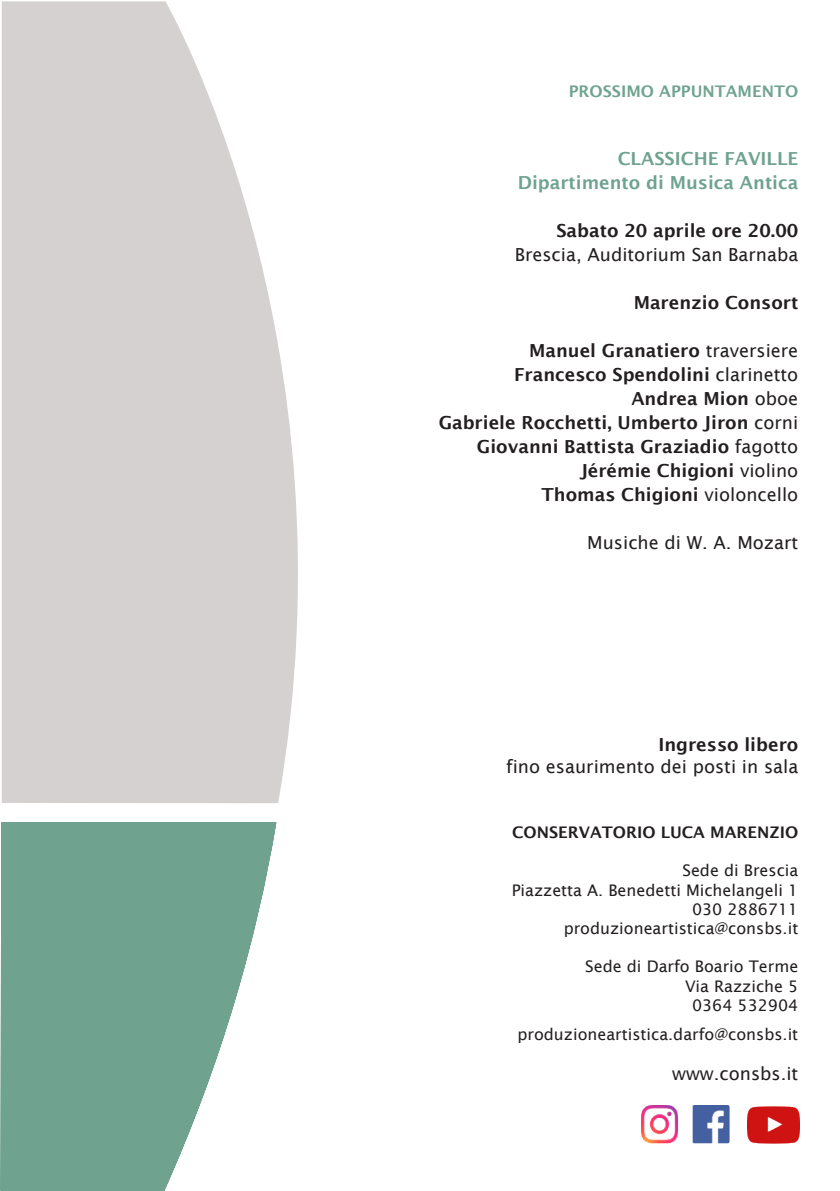
<style>
.page{position:relative;width:840px;height:1191px;background:#fff}
.page>*{position:absolute;margin:0;border:0;box-sizing:border-box;transform-origin:0 0}
.t1{font:600 18px "Lucida Sans";color:#231f20}
.t2{font:18px "Lucida Sans";color:#231f20}
.t3{font:600 18px "Lucida Sans";color:#6fa390}
.t4{font:16px "Lucida Sans";color:#231f20}
.t5{font:600 16px "Lucida Sans";color:#231f20}
.t6{font:600 16px "Lucida Sans";color:#6fa390}
.s1{font-weight:400}
</style>
<div class="page">
<svg style="left:0;top:822px;width:276px;height:368px;fill:#6fa390"></svg>
<svg style="left:2px;top:1px;width:296px;height:802px;fill:#d4d1d0"></svg>
<img style="left:641px;top:1105px;width:88px;height:38px">
<img style="left:747px;top:1106px;width:52px;height:37px">
<p class="t6" style="left:568px;top:83px;width:231px">PROSSIMO APPUNTAMENTO</p>
<p class="t3" style="left:617px;top:148px;width:182px">CLASSICHE FAVILLE</p>
<p class="t3" style="left:517px;top:172px;width:282px">Dipartimento di Musica Antica</p>
<p class="t1" style="left:556px;top:220px;width:243px">Sabato 20 aprile ore 20.00</p>
<p class="t2" style="left:514px;top:244px;width:285px">Brescia, Auditorium San Barnaba</p>
<p class="t1" style="left:633px;top:292px;width:166px">Marenzio Consort</p>
<p class="t1" style="left:529px;top:340px;width:270px">Manuel Granatiero <span class="s1">traversiere</span></p>
<p class="t1" style="left:514px;top:364px;width:285px">Francesco Spendolini <span class="s1">clarinetto</span></p>
<p class="t1" style="left:631px;top:388px;width:168px">Andrea Mion <span class="s1">oboe</span></p>
<p class="t1" style="left:438px;top:412px;width:361px">Gabriele Rocchetti, Umberto Jiron <span class="s1">corni</span></p>
<p class="t1" style="left:476px;top:436px;width:323px">Giovanni Battista Graziadio <span class="s1">fagotto</span></p>
<p class="t1" style="left:580px;top:460px;width:219px">Jérémie Chigioni <span class="s1">violino</span></p>
<p class="t1" style="left:541px;top:484px;width:258px">Thomas Chigioni <span class="s1">violoncello</span></p>
<p class="t2" style="left:587px;top:532px;width:212px">Musiche di W. A. Mozart</p>
<p class="t1" style="left:658px;top:734px;width:141px">Ingresso libero</p>
<p class="t2" style="left:506px;top:756px;width:293px">fino esaurimento dei posti in sala</p>
<p class="t5" style="left:512px;top:823px;width:287px">CONSERVATORIO LUCA MARENZIO</p>
<p class="t4" style="left:682px;top:861px;width:117px">Sede di Brescia</p>
<p class="t4" style="left:511px;top:880px;width:288px">Piazzetta A. Benedetti Michelangeli 1</p>
<p class="t4" style="left:691px;top:900px;width:108px">030 2886711</p>
<p class="t4" style="left:563px;top:919px;width:236px">produzioneartistica@consbs.it</p>
<p class="t4" style="left:585px;top:957px;width:214px">Sede di Darfo Boario Terme</p>
<p class="t4" style="left:684px;top:976px;width:115px">Via Razziche 5</p>
<p class="t4" style="left:691px;top:996px;width:108px">0364 532904</p>
<p class="t4" style="left:517px;top:1024px;width:282px">produzioneartistica.darfo@consbs.it</p>
<p class="t2" style="left:671px;top:1063px;width:128px">www.consbs.it</p>
</div>
